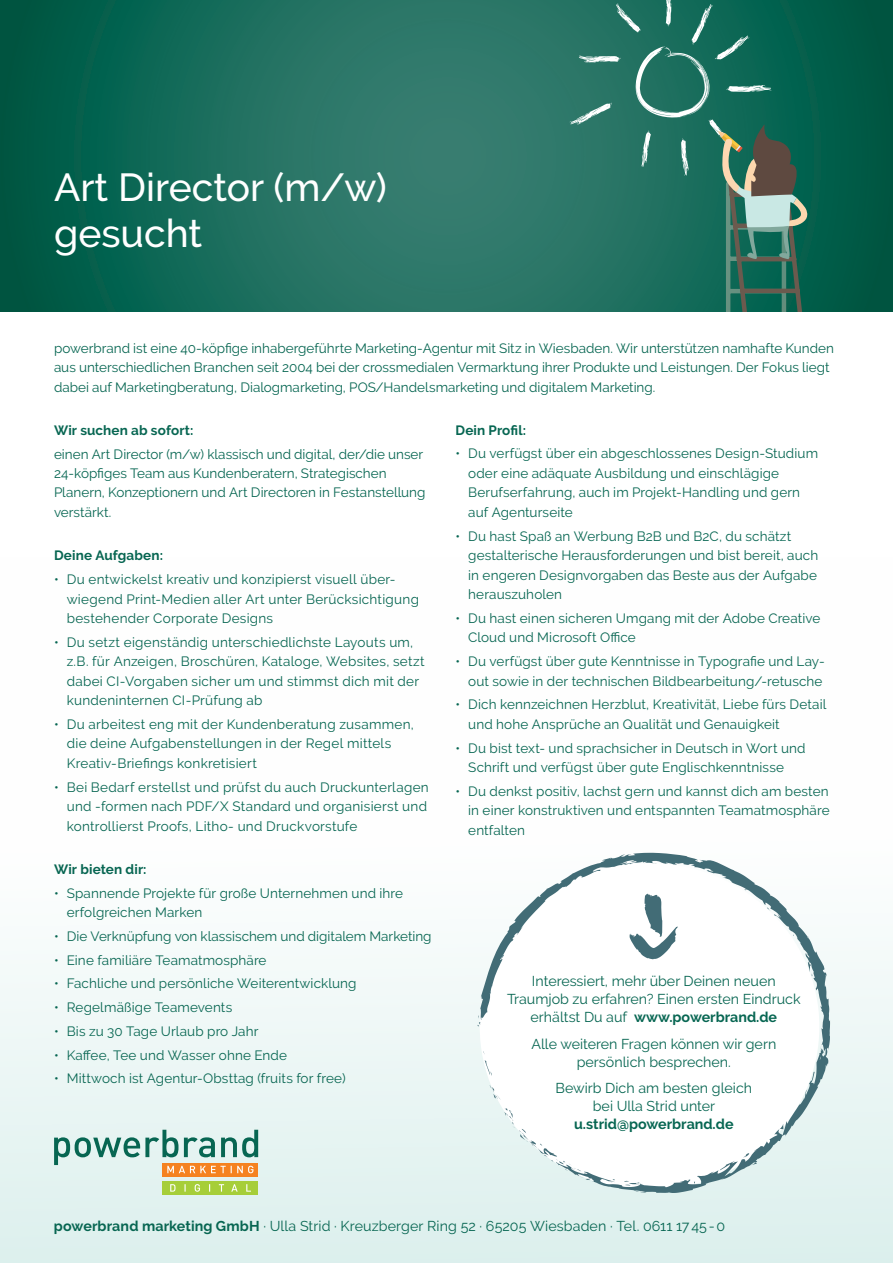
<style>
.page{position:relative;width:893px;height:1263px;background:#fff}
.page>*{position:absolute;margin:0;border:0;box-sizing:border-box;transform-origin:0 0}
.t1{font:500 39px/46.8px "Raleway";color:#fff}
.t2{font:14.25px/18px "Raleway";color:#076652;text-align:center}
.t3{font:700 14.25px "Raleway";color:#076652}
.t4{font:13.5px/19.5px "Raleway";letter-spacing:.01em;color:#076652}
.t5{font:700 13.5px "Raleway";letter-spacing:.01em;color:#076652}
.s1{font-weight:700}
</style>
<div class="page">
<svg style="left:0;top:0;width:893px;height:311px;background:#1a6c5b"></svg>
<div style="left:0;top:557px;width:893px;height:706px;background:linear-gradient(to bottom,#fff,#e1f2f0)"></div>
<hr style="left:728px;top:401px;width:83px;height:1px;background:#cfc2b4">
<hr style="left:728px;top:383px;width:56px;height:1px;background:#cfc2b4">
<hr style="left:728px;top:351px;width:56px;height:1px;background:#cfc2b4">
<hr style="left:728px;top:321px;width:56px;height:1px;background:#cfc2b4">
<svg style="left:569px;top:0;width:246px;height:311px;background:#2c7464"></svg>
<svg style="left:480px;top:853px;width:350px;height:340px"></svg>
<svg style="left:820px;top:1046px;width:4px;height:8px"></svg>
<svg style="left:504px;top:1108px;width:86px;height:72px"></svg>
<svg style="left:621px;top:1181px;width:25px;height:12px"></svg>
<svg style="left:687px;top:1179px;width:8px;height:5px"></svg>
<svg style="left:743px;top:1153px;width:15px;height:12px"></svg>
<svg style="left:478px;top:1015px;width:2px;height:12px"></svg>
<svg style="left:793px;top:934px;width:4px;height:4px"></svg>
<svg style="left:767px;top:906px;width:4px;height:5px"></svg>
<svg style="left:630px;top:893px;width:48px;height:66px"></svg>
<div style="left:162px;top:1163px;width:96px;height:13px;background:#f58220"></div>
<div style="left:162px;top:1181px;width:96px;height:13px;background:#a6ce39"></div>
<svg style="left:54px;top:1130px;width:204px;height:43px;background:#b7cabc"></svg>
<svg style="left:170px;top:1184px;width:81px;height:8px"></svg>
<h1 class="t1" style="left:54px;top:163px;width:334px">Art Director (m/w) gesucht</h1>
<p class="t4" style="left:54px;top:338px;width:781px">powerbrand ist eine 40-köpfige inhabergeführte Marketing-Agentur mit Sitz in Wiesbaden. Wir unterstützen namhafte Kunden aus unterschiedlichen Branchen seit 2004 bei der crossmedialen Vermarktung ihrer Produkte und Leistungen. Der Fokus liegt dabei auf Marketingberatung, Dialogmarketing, POS/Handelsmarketing und digitalem Marketing.</p>
<p class="t5" style="left:54px;top:422px;width:141px">Wir suchen ab sofort:</p>
<p class="t4" style="left:54px;top:444px;width:373px">einen Art Director (m/w) klassisch und digital, der/die unser 24-köpfiges Team aus Kundenberatern, Strategischen Planern, Konzeptionern und Art Directoren in Festanstellung verstärkt.</p>
<p class="t5" style="left:54px;top:548px;width:110px">Deine Aufgaben:</p>
<p class="t4" style="left:67px;top:569px;width:354px;text-indent:-13px">• Du entwickelst kreativ und konzipierst visuell über&shy;wiegend Print-Medien aller Art unter Berücksichtigung bestehender Corporate Designs</p>
<p class="t4" style="left:67px;top:632px;width:359px;text-indent:-13px">• Du setzt eigenständig unterschiedlichste Layouts um, z.B. für Anzeigen, Broschüren, Kataloge, Websites, setzt dabei CI-Vorgaben sicher um und stimmst dich mit der kundeninternen CI-Prüfung ab</p>
<p class="t4" style="left:67px;top:714px;width:349px;text-indent:-13px">• Du arbeitest eng mit der Kundenberatung zusammen, die deine Aufgabenstellungen in der Regel mittels<br>Kreativ-Briefings konkretisiert</p>
<p class="t4" style="left:67px;top:777px;width:363px;text-indent:-13px">• Bei Bedarf erstellst und prüfst du auch Druckunterlagen und -formen nach PDF/X Standard und organisierst und kontrollierst Proofs, Litho- und Druckvorstufe</p>
<p class="t5" style="left:54px;top:861px;width:94px">Wir bieten dir:</p>
<p class="t4" style="left:67px;top:883px;width:338px;text-indent:-13px">• Spannende Projekte für große Unternehmen und ihre erfolgreichen Marken</p>
<p class="t4" style="left:54px;top:926px;width:379px">• Die Verknüpfung von klassischem und digitalem Marketing</p>
<p class="t4" style="left:54px;top:950px;width:214px">• Eine familiäre Teamatmosphäre</p>
<p class="t4" style="left:54px;top:974px;width:304px">• Fachliche und persönliche Weiterentwicklung</p>
<p class="t4" style="left:54px;top:998px;width:180px">• Regelmäßige Teamevents</p>
<p class="t4" style="left:54px;top:1021px;width:206px">• Bis zu 30 Tage Urlaub pro Jahr</p>
<p class="t4" style="left:54px;top:1045px;width:235px">• Kaffee, Tee und Wasser ohne Ende</p>
<p class="t4" style="left:54px;top:1069px;width:293px">• Mittwoch ist Agentur-Obsttag (fruits for free)</p>
<p class="t5" style="left:455px;top:422px;width:72px">Dein Profil:</p>
<p class="t4" style="left:468px;top:444px;width:351px;text-indent:-13px">• Du verfügst über ein abgeschlossenes Design-Studium oder eine adäquate Ausbildung und einschlägige Berufserfahrung, auch im Projekt-Handling und gern auf Agenturseite</p>
<p class="t4" style="left:468px;top:526px;width:351px;text-indent:-13px">• Du hast Spaß an Werbung B2B und B2C, du schätzt gestalterische Herausforderungen und bist bereit, auch in engeren Designvorgaben das Beste aus der Aufgabe herauszuholen</p>
<p class="t4" style="left:468px;top:608px;width:354px;text-indent:-13px">• Du hast einen sicheren Umgang mit der Adobe Creative<br>Cloud und Microsoft Office</p>
<p class="t4" style="left:455px;top:651px;width:371px;text-align:right">• Du verfügst über gute Kenntnisse in Typografie und Lay&shy;out sowie in der technischen Bildbearbeitung/-retusche</p>
<p class="t4" style="left:468px;top:695px;width:360px;text-indent:-13px">• Dich kennzeichnen Herzblut, Kreativität, Liebe fürs Detail und hohe Ansprüche an Qualität und Genauigkeit</p>
<p class="t4" style="left:468px;top:738px;width:339px;text-indent:-13px">• Du bist text- und sprachsicher in Deutsch in Wort und<br>Schrift und verfügst über gute Englischkenntnisse</p>
<p class="t4" style="left:468px;top:781px;width:363px;text-align:justify;text-indent:-13px">• Du denkst positiv, lachst gern und kannst dich am besten in einer konstruktiven und entspannten Teamatmosphäre entfalten</p>
<p class="t2" style="left:507px;top:972px;width:295px">Interessiert, mehr über Deinen neuen<br>Traumjob zu erfahren? Einen ersten Eindruck erhältst Du auf <span class="s1">www.powerbrand.de</span></p>
<p class="t2" style="left:531px;top:1034px;width:246px">Alle weiteren Fragen können wir gern persönlich besprechen.</p>
<p class="t2" style="left:555px;top:1079px;width:198px">Bewirb Dich am besten gleich bei Ulla Strid unter</p>
<p class="t3" style="left:574px;top:1116px;width:161px">u.strid@powerbrand.de</p>
<p class="t2" style="left:54px;top:1216px;width:673px"><span class="s1">powerbrand marketing GmbH</span> · Ulla Strid · Kreuzberger Ring 52 · 65205 Wiesbaden · Tel. 0611 1745-0</p>
</div>
